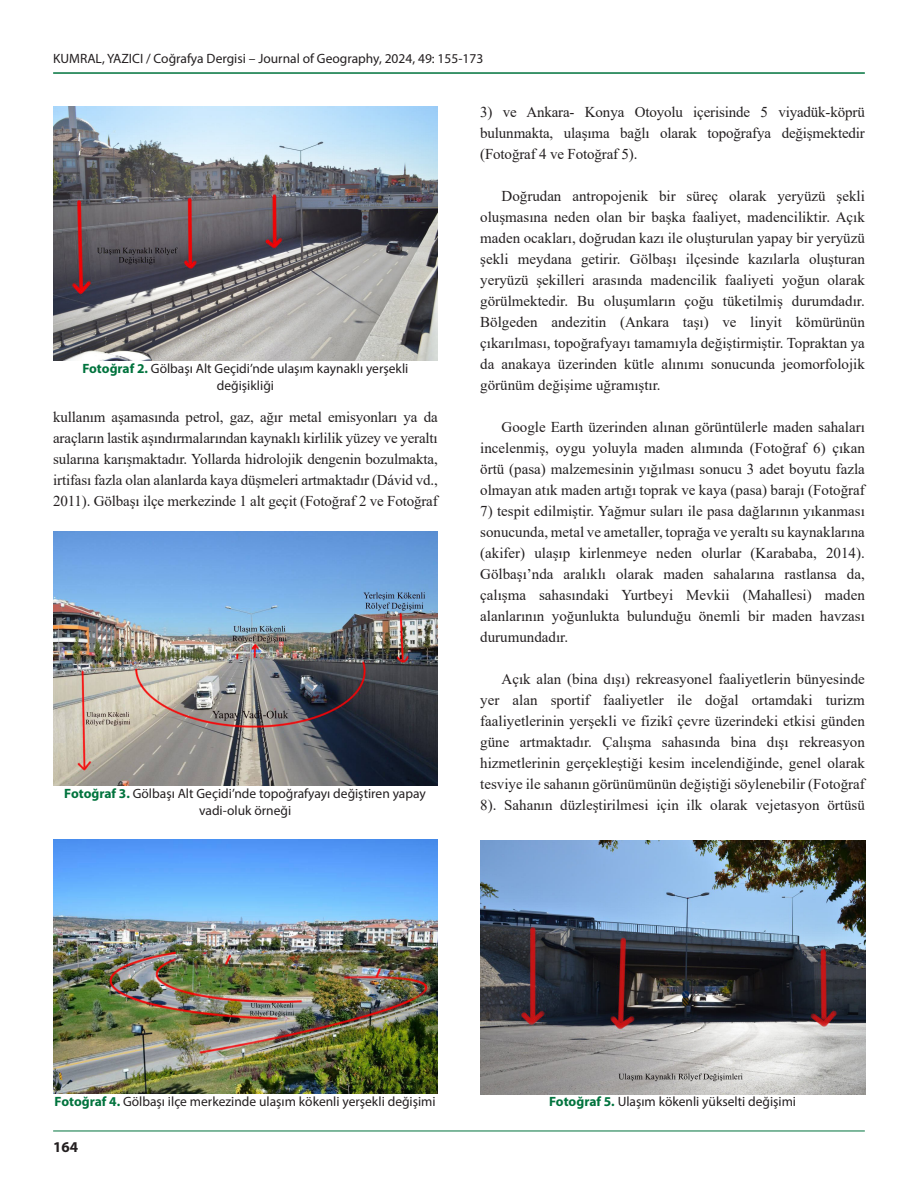
<style>
.page{position:relative;width:918px;height:1188px;background:#fff}
.page>*{position:absolute;margin:0;border:0;box-sizing:border-box;transform-origin:0 0}
.Ana_metin{font:15px/21px "Times New Roman";color:#231f20;text-align:justify}
.t1{font:700 15px "Myriad Pro";color:#231f20}
.baslik_T{font:13.5px/17.2px "Myriad Pro";color:#231f20;text-align:center}
.s1{font-weight:700;color:#00733d}
</style>
<div class="page">
<hr style="left:53px;top:72px;width:812px;height:2px;background:#00733d">
<hr style="left:53px;top:1131px;width:812px;height:1px;background:#00733d">
<img style="left:53px;top:106px;width:384px;height:254px">
<img style="left:53px;top:532px;width:384px;height:254px">
<img style="left:53px;top:840px;width:384px;height:254px">
<img style="left:480px;top:840px;width:385px;height:255px">
<p class="baslik_T" style="left:53px;top:50px;width:432px">KUMRAL, YAZICI / Coğrafya Dergisi – Journal of Geography, 2024, 49: 155-173</p>
<p class="baslik_T" style="left:82px;top:360px;width:328px"><span class="s1">Fotoğraf 2.</span> Gölbaşı Alt Geçidi’nde ulaşım kaynaklı yerşekli değişikliği</p>
<p class="Ana_metin" style="left:53px;top:406px;width:386px">kullanım aşamasında petrol, gaz, ağır metal emisyonları ya da araçların lastik aşındırmalarından kaynaklı kirlilik yüzey ve yeraltı sularına karışmaktadır. Yollarda hidrolojik dengenin bozulmakta, irtifası fazla olan alanlarda kaya düşmeleri artmaktadır (Dávid vd., 2011). Gölbaşı ilçe merkezinde 1 alt geçit (Fotoğraf 2 ve Fotoğraf</p>
<p class="baslik_T" style="left:64px;top:784px;width:363px"><span class="s1">Fotoğraf 3.</span> Gölbaşı Alt Geçidi’nde topoğrafyayı değiştiren yapay vadi-oluk örneği</p>
<p class="Ana_metin" style="left:480px;top:101px;width:386px">3) ve Ankara- Konya Otoyolu içerisinde 5 viyadük-köprü bulunmakta, ulaşıma bağlı olarak topoğrafya değişmektedir (Fotoğraf 4 ve Fotoğraf 5).</p>
<p class="Ana_metin" style="left:480px;top:185px;width:386px;text-indent:21px">Doğrudan antropojenik bir süreç olarak yeryüzü şekli oluşmasına neden olan bir başka faaliyet, madenciliktir. Açık maden ocakları, doğrudan kazı ile oluşturulan yapay bir yeryüzü şekli meydana getirir. Gölbaşı ilçesinde kazılarla oluşturan yeryüzü şekilleri arasında madencilik faaliyeti yoğun olarak görülmektedir. Bu oluşumların çoğu tüketilmiş durumdadır.<br>Bölgeden andezitin (Ankara taşı) ve linyit kömürünün çıkarılması, topoğrafyayı tamamıyla değiştirmiştir. Topraktan ya da anakaya üzerinden kütle alınımı sonucunda jeomorfolojik görünüm değişime uğramıştır.</p>
<p class="Ana_metin" style="left:480px;top:416px;width:386px;text-indent:21px">Google Earth üzerinden alınan görüntülerle maden sahaları incelenmiş, oygu yoluyla maden alımında (Fotoğraf 6) çıkan örtü (pasa) malzemesinin yığılması sonucu 3 adet boyutu fazla olmayan atık maden artığı toprak ve kaya (pasa) barajı (Fotoğraf</p>
<p class="Ana_metin" style="left:480px;top:500px;width:386px">7) tespit edilmiştir. Yağmur suları ile pasa dağlarının yıkanması sonucunda, metal ve ametaller, toprağa ve yeraltı su kaynaklarına (akifer) ulaşıp kirlenmeye neden olurlar (Karababa, 2014).<br>Gölbaşı’nda aralıklı olarak maden sahalarına rastlansa da, çalışma sahasındaki Yurtbeyi Mevkii (Mahallesi) maden alanlarının yoğunlukta bulunduğu önemli bir maden havzası durumundadır.</p>
<p class="Ana_metin" style="left:480px;top:668px;width:386px;text-indent:21px">Açık alan (bina dışı) rekreasyonel faaliyetlerin bünyesinde yer alan sportif faaliyetler ile doğal ortamdaki turizm faaliyetlerinin yerşekli ve fizikî çevre üzerindeki etkisi günden güne artmaktadır. Çalışma sahasında bina dışı rekreasyon hizmetlerinin gerçekleştiği kesim incelendiğinde, genel olarak tesviye ile sahanın görünümünün değiştiği söylenebilir (Fotoğraf 8). Sahanın düzleştirilmesi için ilk olarak vejetasyon örtüsü</p>
<p class="baslik_T" style="left:55px;top:1092px;width:383px"><span class="s1">Fotoğraf 4.</span> Gölbaşı ilçe merkezinde ulaşım kökenli yerşekli değişimi</p>
<p class="baslik_T" style="left:549px;top:1092px;width:248px"><span class="s1">Fotoğraf 5.</span> Ulaşım kökenli yükselti değişimi</p>
<p class="t1" style="left:53px;top:1137px;width:26px">164</p>
</div>
